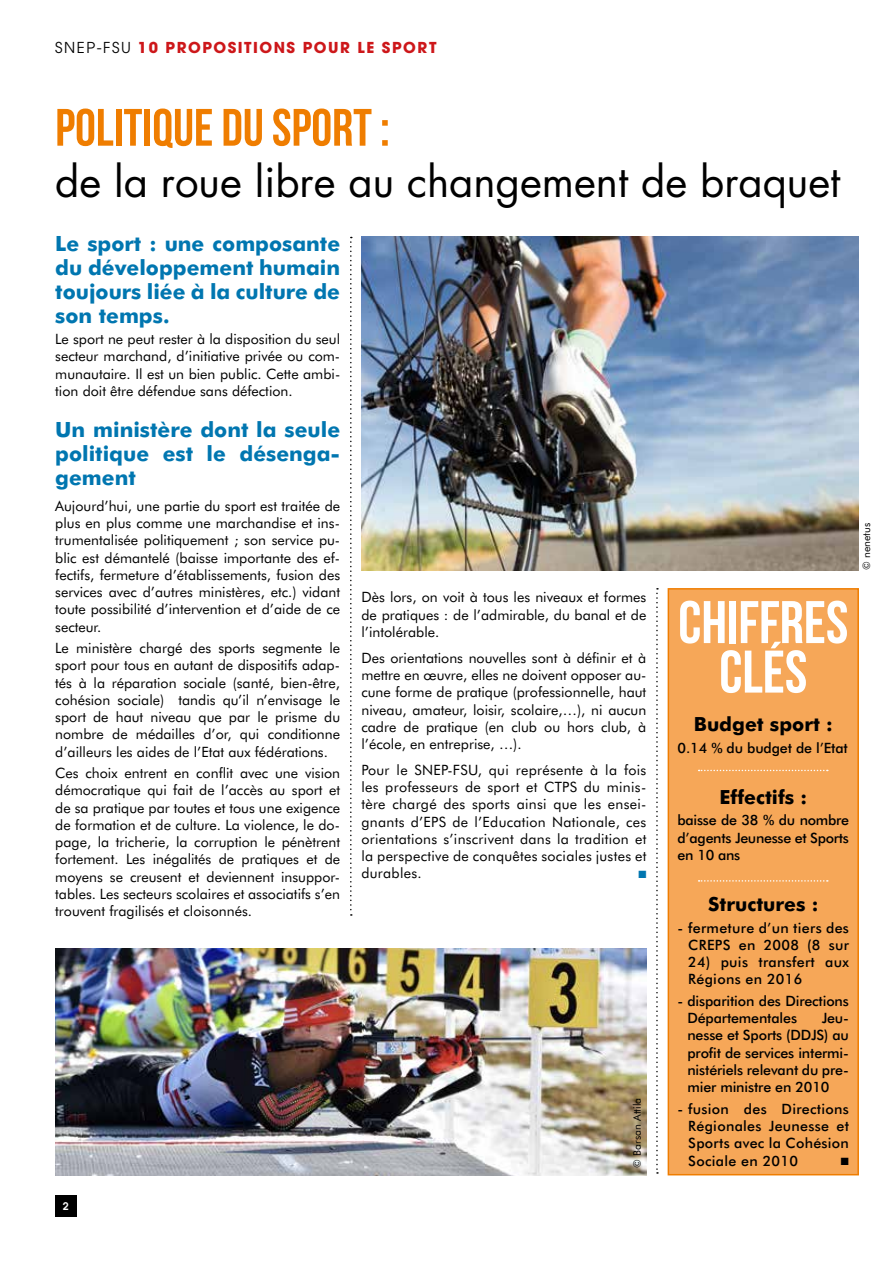
<style>
.page{position:relative;width:893px;height:1263px;background:#fff}
.page>*{position:absolute;margin:0;border:0;box-sizing:border-box;transform-origin:0 0}
.t1{font:60px/49.5px "Bebas Neue";color:#fff;text-align:center}
.t2{font:52.5px "Bebas Neue";color:#ef7d00}
.t3{font:42px "Futura";color:#000}
.t4{font:700 21px/24px "Futura BT";color:#0076b0;text-align:justify}
.t5{font:700 19.5px "Futura BT";color:#000}
.t6{font:700 15px "Avant Garde";letter-spacing:.1em;color:#cd171a}
.t7{font:14.25px/17.2px "Futura BT";color:#000;text-align:justify}
.t8{font:500 14.25px/17.2px "Futura BT";letter-spacing:-.01em;color:#000;text-align:justify}
.t9{font:500 14.25px/17.2px "Futura BT";letter-spacing:.02em;color:#000;text-align:right}
.t10{font:10.5px "Futura BT";color:#000}
.t11{font:600 10.5px "Avant Garde";color:#fff}
.t12{font:10.5px "Zapf Dingbats ITC";color:#000}
.t13{font:10.5px "Zapf Dingbats ITC";color:#0076b0}
.s1{font-weight:400;color:#000}
</style>
<div class="page">
<div style="left:55px;top:1195px;width:22px;height:21px;background:#000"></div>
<svg style="left:350px;top:237px;width:2px;height:679px"></svg>
<svg style="left:656px;top:588px;width:2px;height:586px"></svg>
<img style="left:55px;top:949px;width:591px;height:226px">
<img style="left:361px;top:237px;width:498px;height:333px">
<div style="left:668px;top:589px;width:190px;height:586px;background:#f6a758"></div>
<div style="left:668px;top:588px;width:191px;height:587px;border:2px solid #ef7d00"></div>
<svg style="left:699px;top:770px;width:129px;height:1px"></svg>
<svg style="left:699px;top:880px;width:129px;height:2px"></svg>
<p class="t6" style="left:55px;top:38px;width:383px"><span class="s1">SNEP-FSU</span> 10 PROPOSITIONS POUR LE SPORT</p>
<h2 class="t2" style="left:55px;top:99px;width:336px">POLITIQUE DU SPORT :</h2>
<h3 class="t3" style="left:55px;top:154px;width:786px">de la roue libre au changement de braquet</h3>
<h3 class="t4" style="left:55px;top:231px;width:286px">Le sport : une composante du développement humain toujours liée à la culture de son temps.</h3>
<p class="t7" style="left:55px;top:330px;width:286px">Le sport ne peut rester à la disposition du seul secteur marchand, d’initiative privée ou com&shy;munautaire. Il est un bien public. Cette ambi&shy;tion doit être défendue sans défection.</p>
<h3 class="t4" style="left:55px;top:417px;width:286px">Un ministère dont la seule politique est le désenga&shy;gement</h3>
<p class="t7" style="left:55px;top:497px;width:286px">Aujourd’hui, une partie du sport est traitée de plus en plus comme une marchandise et ins&shy;trumentalisée politiquement ; son service pu&shy;blic est démantelé (baisse importante des ef&shy;fectifs, fermeture d’établissements, fusion des services avec d’autres ministères, etc.) vidant toute possibilité d’intervention et d’aide de ce secteur.</p>
<p class="t7" style="left:55px;top:639px;width:286px">Le ministère chargé des sports segmente le sport pour tous en autant de dispositifs adap&shy;tés à la réparation sociale (santé, bien-être, cohésion sociale) tandis qu’il n’envisage le sport de haut niveau que par le prisme du nombre de médailles d’or, qui conditionne d’ailleurs les aides de l’Etat aux fédérations.</p>
<p class="t7" style="left:55px;top:764px;width:286px">Ces choix entrent en conflit avec une vision démocratique qui fait de l’accès au sport et de sa pratique par toutes et tous une exigence de formation et de culture. La violence, le do&shy;page, la tricherie, la corruption le pénètrent fortement. Les inégalités de pratiques et de moyens se creusent et deviennent insuppor&shy;tables. Les secteurs scolaires et associatifs s’en trouvent fragilisés et cloisonnés.</p>
<p class="t7" style="left:361px;top:589px;width:286px">Dès lors, on voit à tous les niveaux et formes de pratiques : de l’admirable, du banal et de l’intolérable.</p>
<p class="t7" style="left:361px;top:649px;width:286px">Des orientations nouvelles sont à définir et à mettre en œuvre, elles ne doivent opposer au&shy;cune forme de pratique (professionnelle, haut niveau, amateur, loisir, scolaire,…), ni aucun cadre de pratique (en club ou hors club, à l’école, en entreprise, …).</p>
<p class="t7" style="left:361px;top:761px;width:286px">Pour le SNEP-FSU, qui représente à la fois les professeurs de sport et CTPS du minis&shy;tère chargé des sports ainsi que les ensei&shy;gnants d’EPS de l’Education Nationale, ces orientations s’inscrivent dans la tradition et la perspective de conquêtes sociales justes et durables.</p>
<p class="t13" style="left:638px;top:869px;width:9px">■</p>
<p class="t10" style="left:631px;top:1167px;width:71px;rotate:-90deg">© Barsan Attila</p>
<h1 class="t1" style="left:678px;top:597px;width:172px">CHIFFRES<br>CLÉS</h1>
<h3 class="t5" style="left:694px;top:712px;width:141px">Budget sport :</h3>
<p class="t8" style="left:678px;top:739px;width:172px">0.14 % du budget de l’Etat</p>
<h3 class="t5" style="left:719px;top:785px;width:89px">Effectifs :</h3>
<p class="t8" style="left:678px;top:811px;width:173px">baisse de 38 % du nombre d’agents Jeunesse et Sports en 10 ans</p>
<h3 class="t5" style="left:708px;top:892px;width:112px">Structures :</h3>
<p class="t9" style="left:678px;top:919px;width:173px">- fermeture d’un tiers des<br>CREPS en 2008 (8 sur</p>
<p class="t9" style="left:688px;top:953px;width:162px;text-align:left">24) puis transfert aux<br>Régions en 2016</p>
<p class="t8" style="left:687px;top:992px;width:163px;text-indent:-10px">- disparition des Directions<br>Départementales</p>
<p class="t8" style="left:687px;top:1009px;width:163px;text-indent:134px">Jeu&shy;nesse et Sports (DDJS) au profit de services intermi&shy;nistériels relevant du pre&shy;mier ministre en 2010</p>
<p class="t8" style="left:688px;top:1100px;width:162px;text-indent:-11px">- fusion des Directions Régionales Jeunesse et Sports avec la Cohésion Sociale en 2010</p>
<p class="t12" style="left:841px;top:1157px;width:9px">■</p>
<p class="t10" style="left:860px;top:570px;width:49px;rotate:-90deg">© nenetus</p>
<p class="t11" style="left:63px;top:1199px;width:7px">2</p>
</div>
